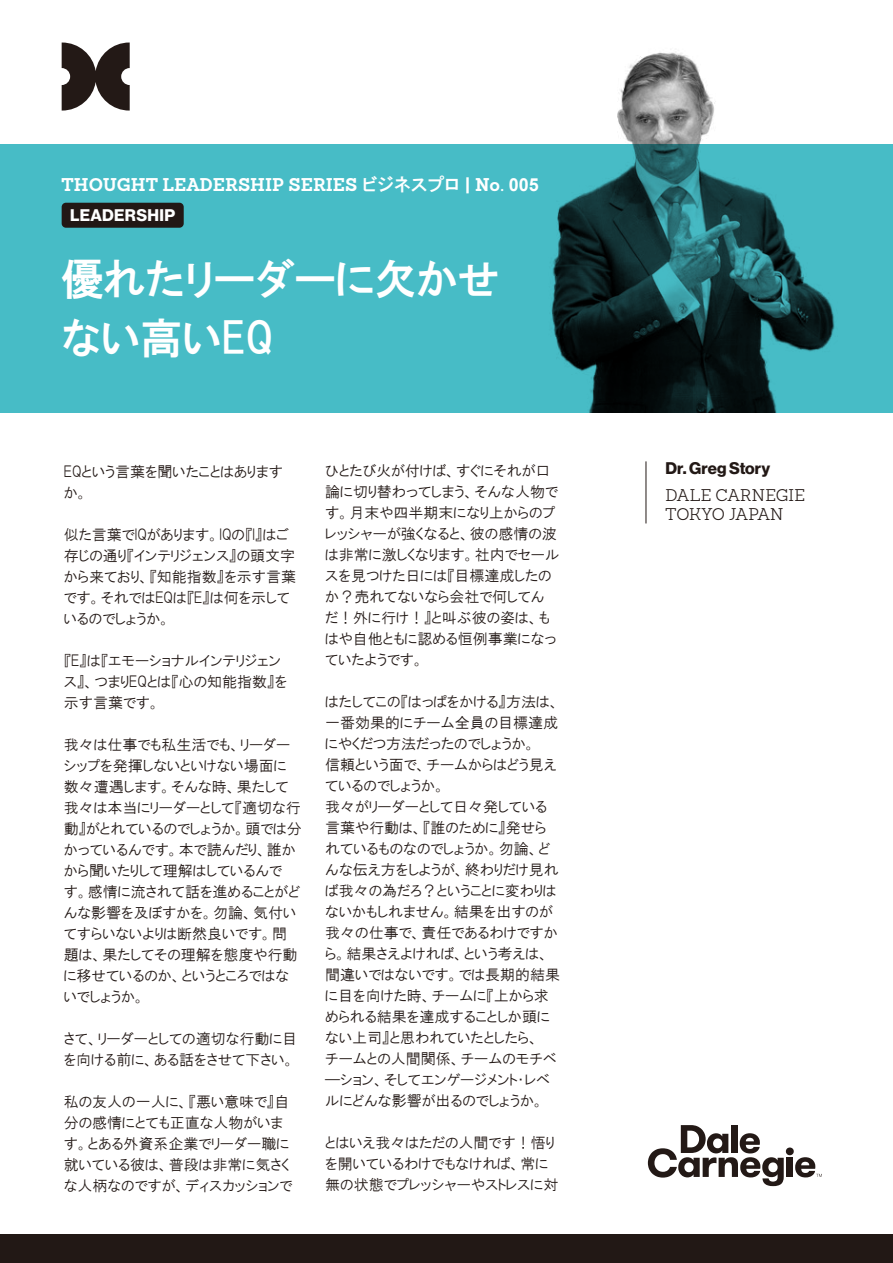
<style>
.page{position:relative;width:893px;height:1263px;background:#fff}
.page>*{position:absolute;margin:0;border:0;box-sizing:border-box;transform-origin:0 0}
.t1{font:42px/58.8px "HGP Gothic E";color:#fff}
.t2{font:700 18px "Sanchez Slab";color:#fff}
.t3{font:300 16.5px/18.8px "Sanchez Slab";letter-spacing:.005em;color:#221815}
.t4{font:16.5px "N Haas Grotesk DS Std 75 Bd";letter-spacing:.005em;color:#221815}
.t5{font:16.5px "N Haas Grotesk DS Std 75 Bd";letter-spacing:.025em;color:#fff}
.t6{font:15px/21px "HGP Gothic M";color:#221815}
.s1{font-family:"HGP Gothic E";font-weight:400}
.s2{font-family:"Arial"}
</style>
<div class="page">
<div style="left:0;top:144px;width:893px;height:268px;background:#47bcc6"></div>
<div style="left:0;top:1234px;width:893px;height:29px;background:#221815"></div>
<img style="left:551px;top:52px;width:284px;height:360px">
<div style="left:62px;top:203px;width:122px;height:25px;background:#221815;border-radius:4px"></div>
<svg style="left:62px;top:43px;width:68px;height:68px"></svg>
<hr style="left:646px;top:461px;width:1px;height:62px;background:#221815">
<svg style="left:648px;top:1125px;width:174px;height:61px"></svg>
<p class="t2" style="left:62px;top:172px;width:479px">THOUGHT LEADERSHIP SERIES <span class="s1">ビジネスプロ</span> | No. <span class="s2">005</span></p>
<p class="t5" style="left:70px;top:206px;width:106px">LEADERSHIP</p>
<h1 class="t1" style="left:62px;top:249px;width:439px">優れたリーダーに欠かせない高いEQ</h1>
<p class="t6" style="left:64px;top:461px;width:221px">EQという言葉を聞いたことはありますか。</p>
<p class="t6" style="left:64px;top:524px;width:234px">似た言葉でIQがあります。IQの『I』はご存じの通り『インテリジェンス』の頭文字から来ており、『知能指数』を示す言葉です。それではEQは『E』は何を示しているのでしょうか。</p>
<p class="t6" style="left:64px;top:650px;width:225px">『E』は『エモーショナルインテリジェンス』、つまりEQとは『心の知能指数』を示す言葉です。</p>
<p class="t6" style="left:64px;top:734px;width:240px">我々は仕事でも私生活でも、リーダーシップを発揮しないといけない場面に数々遭遇します。そんな時、果たして我々は本当にリーダーとして『適切な行動』がとれているのでしょうか。頭では分かっているんです。本で読んだり、誰かから聞いたりして理解はしているんで<br>す。感情に流されて話を進めることがどんな影響を及ぼすかを。勿論、気付いてすらいないよりは断然良いです。問題は、果たしてその理解を態度や行動に移せているのか、というところではないでしょうか。</p>
<p class="t6" style="left:64px;top:1028px;width:235px">さて、リーダーとしての適切な行動に目を向ける前に、ある話をさせて下さい。</p>
<p class="t6" style="left:64px;top:1091px;width:230px">私の友人の一人に、『悪い意味で』自分の感情にとても正直な人物がいます。とある外資系企業でリーダー職に就いている彼は、普段は非常に気さくな人柄なのですが、ディスカッションで</p>
<p class="t6" style="left:325px;top:460px;width:236px">ひとたび火が付けば、すぐにそれが口論に切り替わってしまう、そんな人物です。月末や四半期末になり上からのプレッシャーが強くなると、彼の感情の波は非常に激しくなります。社内でセールスを見つけた日には『目標達成したのか？売れてないなら会社で何してんだ！外に行け！』と叫ぶ彼の姿は、もはや自他ともに認める恒例事業になっていたようです。</p>
<p class="t6" style="left:325px;top:691px;width:236px">はたしてこの『はっぱをかける』方法は、一番効果的にチーム全員の目標達成にやくだつ方法だったのでしょうか。<br>信頼という面で、チームからはどう見えているのでしょうか。<br>我々がリーダーとして日々発している言葉や行動は、『誰のために』発せられているものなのでしょうか。勿論、どんな伝え方をしようが、終わりだけ見れば我々の為だろ？ということに変わりはないかもしれません。結果を出すのが我々の仕事で、責任であるわけですから。結果さえよければ、という考えは、間違いではないです。では長期的結果に目を向けた時、チームに『上から求められる結果を達成することしか頭にない上司』と思われていたとしたら、<br>チームとの人間関係、チームのモチベ―ション、そしてエンゲージメント・レベルにどんな影響が出るのでしょうか。</p>
<p class="t6" style="left:325px;top:1132px;width:235px">とはいえ我々はただの人間です！悟りを開いているわけでもなければ、常に無の状態でプレッシャーやストレスに対</p>
<p class="t4" style="left:665px;top:459px;width:106px">Dr. Greg Story</p>
<p class="t3" style="left:665px;top:486px;width:141px">DALE CARNEGIE<br>TOKYO JAPAN</p>
</div>
